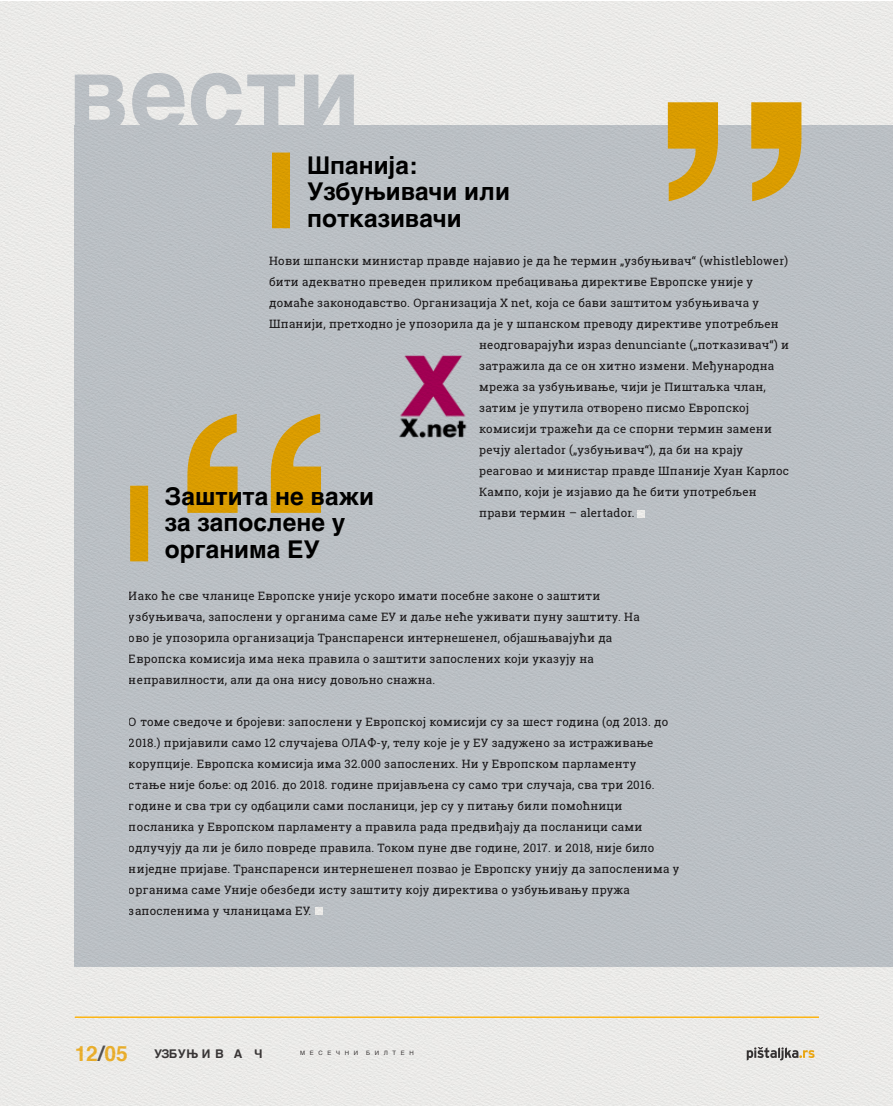
<style>
.page{position:relative;width:893px;height:1106px;background:#fff}
.page>*{position:absolute;margin:0;border:0;box-sizing:border-box;transform-origin:0 0}
.t1{font:700 24.45px/26.5px "Helvetica";color:#000}
.t2{font:700 21px "Helvetica";color:#fdb515}
.t3{font:700 12px "Helvetica";letter-spacing:-.01em;color:#231f20}
.t4{font:11.55px/21px "Roboto Slab";letter-spacing:.02em;color:#231f20}
.t5{font:6px "Helvetica";color:#231f20}
.s1{color:#414042}
</style>
<div class="page">
<div style="left:0;top:2px;width:893px;height:1104px;background:#eaeae8"></div>
<svg style="left:747px;top:1047px;width:67px;height:13px"></svg>
<hr style="left:75px;top:1016px;width:744px;height:2px;background:#fdb515">
<div style="left:75px;top:125px;width:818px;height:841px;background:#bbbfc4"></div>
<svg style="left:75px;top:75px;width:50px;height:50px;background:#c6cacd"></svg>
<svg style="left:132px;top:73px;width:53px;height:52px;background:#cbced0"></svg>
<svg style="left:191px;top:73px;width:104px;height:52px;background:#d3d5d6"></svg>
<svg style="left:304px;top:75px;width:50px;height:50px;background:#c5c9cc"></svg>
<div style="left:272px;top:152px;width:18px;height:76px;background:#da9c00"></div>
<div style="left:130px;top:485px;width:18px;height:76px;background:#da9c00"></div>
<svg style="left:187px;top:414px;width:134px;height:99px"></svg>
<svg style="left:668px;top:102px;width:133px;height:99px"></svg>
<img style="left:399px;top:355px;width:71px;height:96px">
<div style="left:637px;top:510px;width:8px;height:8px;background:#eaeae8"></div>
<div style="left:315px;top:907px;width:7px;height:8px;background:#eae9e7"></div>
<h1 class="t1" style="left:307px;top:152px;width:204px">Шпанија:<br>Узбуњивачи или потказивачи</h1>
<p class="t4" style="left:269px;top:250px;width:520px">Нови шпански министар правде најавио је да ће термин „узбуњивач“ (whistleblower)</p>
<p class="t4" style="left:269px;top:271px;width:485px">бити адекватно преведен приликом пребацивања директиве Европске уније у</p>
<p class="t4" style="left:269px;top:292px;width:491px">домаће законодавство. Организација X net, која се бави заштитом узбуњивача у</p>
<p class="t4" style="left:269px;top:313px;width:511px">Шпанији, претходно је упозорила да је у шпанском преводу директиве употребљен</p>
<p class="t4" style="left:479px;top:334px;width:311px">неодговарајући израз denunciante („потказивач“) и</p>
<p class="t4" style="left:479px;top:355px;width:296px">затражила да се он хитно измени. Међународна</p>
<p class="t4" style="left:479px;top:376px;width:288px">мрежа за узбуњивање, чији је Пиштаљка члан,</p>
<p class="t4" style="left:479px;top:397px;width:271px">затим је упутила отворено писмо Европској</p>
<p class="t4" style="left:479px;top:418px;width:294px">комисији тражећи да се спорни термин замени</p>
<p class="t4" style="left:479px;top:439px;width:265px">речју alertador („узбуњивач“), да би на крају</p>
<p class="t4" style="left:479px;top:460px;width:311px">реаговао и министар правде Шпаније Хуан Карлос</p>
<p class="t4" style="left:479px;top:481px;width:279px">Кампо, који је изјавио да ће бити употребљен</p>
<p class="t4" style="left:479px;top:502px;width:157px">прави термин – alertador.</p>
<h1 class="t1" style="left:165px;top:483px;width:211px">Заштита не важи за запослене у органима EУ</h1>
<p class="t4" style="left:129px;top:585px;width:512px">Иако ће све чланице Европске уније ускоро имати посебне законе о заштити узбуњивача, запослени у органима саме ЕУ и даље неће уживати пуну заштиту. На ово је упозорила организација Транспаренси интернешенел, објашњавајући да Европска комисија има нека правила о заштити запослених који указују на неправилности, али да она нису довољно снажна.</p>
<p class="t4" style="left:129px;top:711px;width:552px">О томе сведоче и бројеви: запослени у Европској комисији су за шест година (од 2013. до 2018.) пријавили само 12 случајева ОЛАФ-у, телу које је у ЕУ задужено за истраживање корупције. Европска комисија има 32.000 запослених. Ни у Европском парламенту<br>стање није боље: од 2016. до 2018. године пријављена су само три случаја, сва три 2016. године и сва три су одбацили сами посланици, јер су у питању били помоћници посланика у Европском парламенту а правила рада предвиђају да посланици сами одлучују да ли је било повреде правила. Током пуне две године, 2017. и 2018, није било ниједне пријаве. Транспаренси интернешенел позвао је Европску унију да запосленима у органима саме Уније обезбеди исту заштиту коју директива о узбуњивању пружа запосленима у чланицама ЕУ.</p>
<h2 class="t2" style="left:74px;top:1036px;width:55px">12<span class="s1">/</span>05</h2>
<p class="t3" style="left:154px;top:1044px;width:110px">УЗБУЊ И В А Ч</p>
<p class="t5" style="left:300px;top:1048px;width:59px">М Е С Е Ч Н И</p>
<p class="t5" style="left:366px;top:1048px;width:49px">Б И Л Т Е Н</p>
</div>
